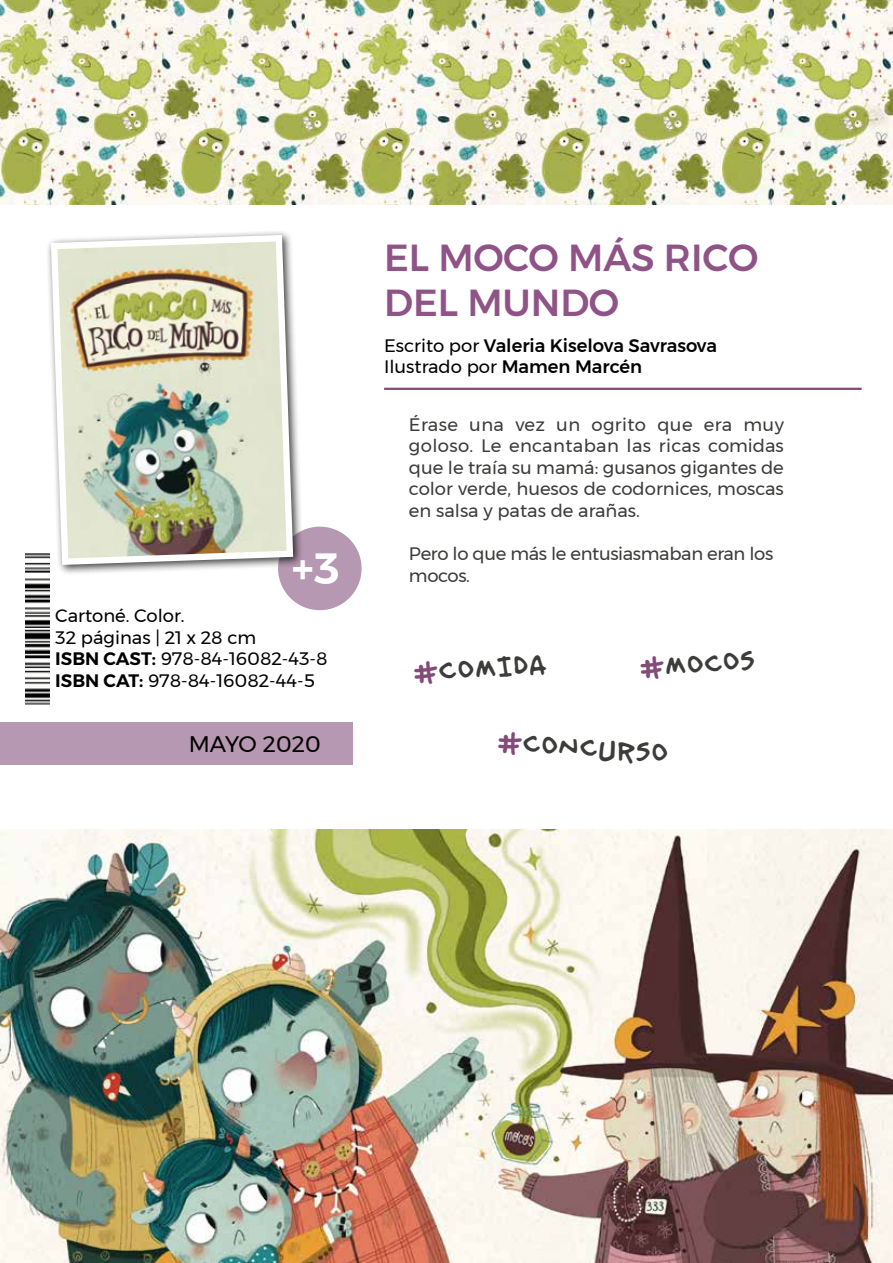
<style>
.page{position:relative;width:893px;height:1263px;background:#fff}
.page>*{position:absolute;margin:0;border:0;box-sizing:border-box;transform-origin:0 0}
.t1{font:600 43.5px "Montserrat";color:#fff}
.t2{font:500 37.5px/45px "Montserrat";color:#905387}
.t3{font:33px "Billy The Flying Robot LCBB";color:#3c3c3b}
.t4{font:22.5px "Montserrat";color:#000}
.t5{font:18px/21.6px "Montserrat";letter-spacing:-.01em;color:#3c3c3b;text-align:justify}
.t6{font:18px/21.6px "Montserrat";color:#000}
.t7{font:500 18px/21.6px "Montserrat";color:#000}
.s1{font-weight:600}
.s2{font-weight:400}
.s3{color:#824b79}
</style>
<div class="page">
<div style="left:0;top:722px;width:353px;height:42px;background:#b798b2"></div>
<hr style="left:384px;top:388px;width:478px;height:2px;background:#824b79">
<div style="left:278px;top:527px;width:84px;height:83px;background:#b798b2;border-radius:50%"></div>
<img style="left:0;top:829px;width:893px;height:434px">
<img style="left:0;top:0;width:893px;height:204px">
<div style="left:46px;top:230px;width:258px;height:346px;background:#000;opacity:.75"></div>
<img style="left:48px;top:232px;width:248px;height:336px">
<img style="left:26px;top:550px;width:24px;height:155px">
<h1 class="t1" style="left:292px;top:534px;width:50px">+3</h1>
<p class="t6" style="left:55px;top:604px;width:274px">Cartoné. Color.<br>32 páginas | 21 x 28 cm<br><span class="s1">ISBN CAST:</span> 978-84-16082-43-8<br><span class="s1">ISBN CAT:</span> 978-84-16082-44-5</p>
<p class="t4" style="left:189px;top:726px;width:133px">MAYO 2020</p>
<h2 class="t2" style="left:384px;top:235px;width:376px">EL MOCO MÁS RICO<br>DEL MUNDO</h2>
<p class="t7" style="left:384px;top:335px;width:334px"><span class="s2">Escrito por</span> Valeria Kiselova Savrasova<br><span class="s2">Ilustrado por</span> Mamen Marcén</p>
<p class="t5" style="left:409px;top:413px;width:376px">Érase una vez un ogrito que era muy goloso. Le encantaban las ricas comidas que le traía su mamá: gusanos gigantes de color verde, huesos de codornices, moscas en salsa y patas de arañas.</p>
<p class="t5" style="left:409px;top:543px;width:366px">Pero lo que más le entusiasmaban eran los mocos.</p>
<h3 class="t3" style="left:412px;top:651px;width:135px;rotate:-4deg"><span class="s3">#</span>COMIDA</h3>
<h3 class="t3" style="left:638px;top:646px;width:117px;rotate:-4deg"><span class="s3">#</span>MOCOS</h3>
<h3 class="t3" style="left:499px;top:720px;width:173px;rotate:4deg"><span class="s3">#</span>CONCURSO</h3>
</div>
